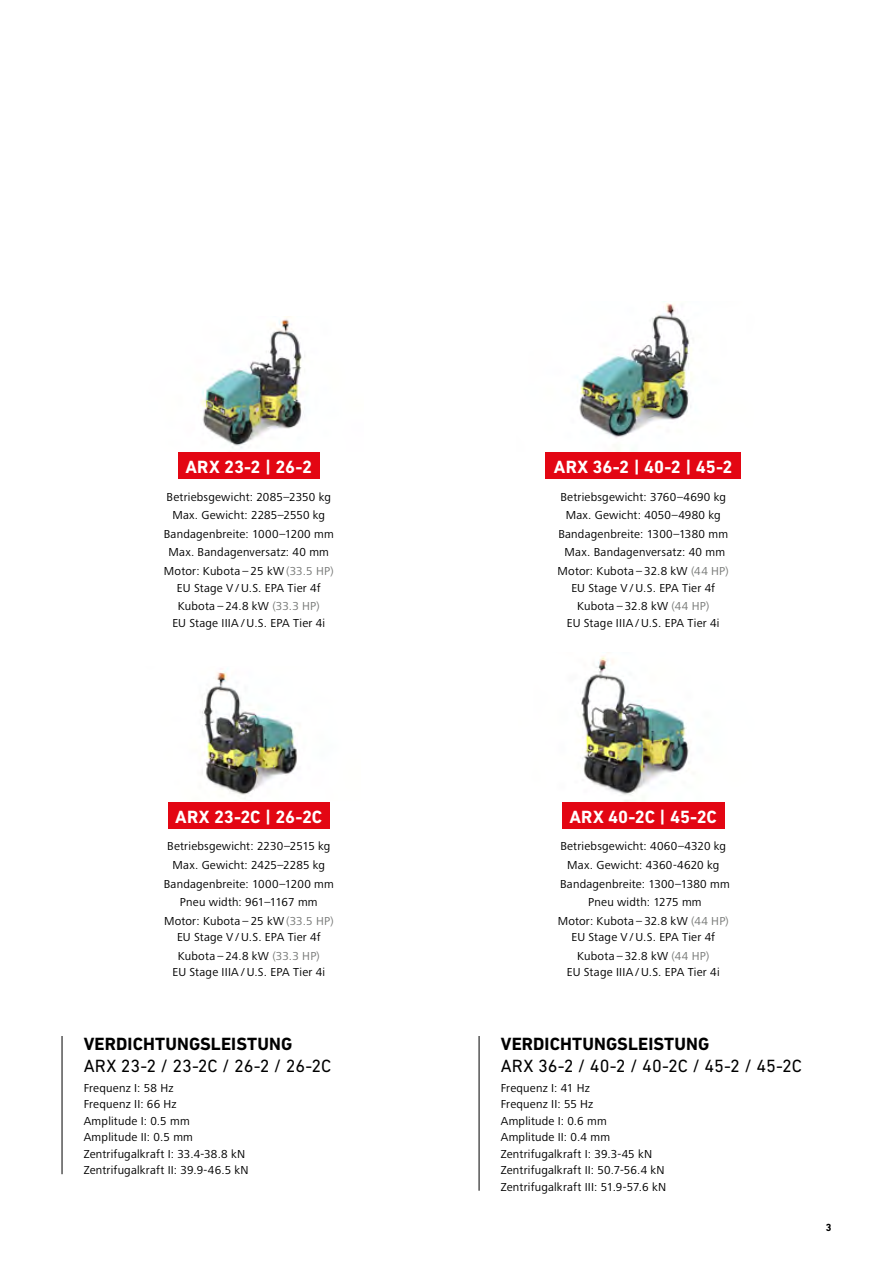
<style>
.page{position:relative;width:893px;height:1263px;background:#fff}
.page>*{position:absolute;margin:0;border:0;box-sizing:border-box;transform-origin:0 0}
.t1{font:700 18px "DIN Next LT Pro";letter-spacing:.015em;color:#fff}
.t2{font:18px "DIN Next LT Pro";color:#000}
.t3{font:700 18px "DIN Next LT Pro";letter-spacing:.005em;color:#000}
.t4{font:12px/18.6px "Frutiger Next LTW1 G";letter-spacing:.02em;color:#000;text-align:center}
.t5{font:700 10.5px "DIN Next LT Pro";color:#000}
.s1{color:#777977}
</style>
<div class="page">
<img style="left:202px;top:668px;width:95px;height:127px">
<img style="left:201px;top:317px;width:104px;height:131px">
<img style="left:576px;top:303px;width:116px;height:135px">
<img style="left:581px;top:656px;width:108px;height:146px">
<div style="left:178px;top:453px;width:141px;height:26px;background:#e30613"></div>
<div style="left:546px;top:453px;width:195px;height:26px;background:#e30613"></div>
<div style="left:168px;top:803px;width:161px;height:26px;background:#e30613"></div>
<div style="left:562px;top:803px;width:162px;height:26px;background:#e30613"></div>
<hr style="left:62px;top:1036px;width:1px;height:138px;background:#000">
<hr style="left:479px;top:1036px;width:1px;height:155px;background:#000">
<h1 class="t1" style="left:185px;top:456px;width:128px">ARX 23-2 | 26-2</h1>
<h1 class="t1" style="left:554px;top:456px;width:180px">ARX 36-2 | 40-2 | 45-2</h1>
<p class="t4" style="left:164px;top:488px;width:172px">Betriebsgewicht: 2085–2350 kg<br>Max. Gewicht: 2285–2550 kg<br>Bandagenbreite: 1000–1200 mm<br>Max. Bandagenversatz: 40 mm<br>Motor: Kubota – 25 kW <span class="s1">(33.5 HP)</span></p>
<p class="t4" style="left:177px;top:579px;width:145px;text-align:left">EU Stage V / U.S. EPA Tier 4f<br>Kubota – 24.8 kW <span class="s1">(33.3 HP)</span></p>
<p class="t4" style="left:172px;top:614px;width:154px">EU Stage IIIA / U.S. EPA Tier 4i</p>
<p class="t4" style="left:558px;top:488px;width:173px">Betriebsgewicht: 3760–4690 kg<br>Max. Gewicht: 4050–4980 kg<br>Bandagenbreite: 1300–1380 mm<br>Max. Bandagenversatz: 40 mm<br>Motor: Kubota – 32.8 kW <span class="s1">(44 HP)</span></p>
<p class="t4" style="left:571px;top:579px;width:145px">EU Stage V / U.S. EPA Tier 4f<br>Kubota – 32.8 kW <span class="s1">(44 HP)</span></p>
<p class="t4" style="left:567px;top:614px;width:154px">EU Stage IIIA / U.S. EPA Tier 4i</p>
<h1 class="t1" style="left:175px;top:806px;width:148px">ARX 23-2C | 26-2C</h1>
<h1 class="t1" style="left:569px;top:806px;width:149px">ARX 40-2C | 45-2C</h1>
<p class="t4" style="left:164px;top:837px;width:172px">Betriebsgewicht: 2230–2515 kg<br>Max. Gewicht: 2425–2285 kg<br>Bandagenbreite: 1000–1200 mm<br>Pneu width: 961–1167 mm<br>Motor: Kubota – 25 kW <span class="s1">(33.5 HP)</span></p>
<p class="t4" style="left:177px;top:928px;width:145px;text-align:left">EU Stage V / U.S. EPA Tier 4f<br>Kubota – 24.8 kW <span class="s1">(33.3 HP)</span></p>
<p class="t4" style="left:172px;top:963px;width:154px">EU Stage IIIA / U.S. EPA Tier 4i</p>
<h1 class="t3" style="left:84px;top:1033px;width:210px">VERDICHTUNGSLEISTUNG</h1>
<h1 class="t2" style="left:84px;top:1055px;width:249px">ARX 23-2 / 23-2C / 26-2 / 26-2C</h1>
<p class="t4" style="left:84px;top:1080px;width:167px;line-height:16.5px;text-align:left">Frequenz I: 58 Hz<br>Frequenz II: 66 Hz<br>Amplitude I: 0.5 mm<br>Amplitude II: 0.5 mm<br>Zentrifugalkraft I: 33.4-38.8 kN<br>Zentrifugalkraft II: 39.9-46.5 kN</p>
<p class="t4" style="left:558px;top:837px;width:174px">Betriebsgewicht: 4060–4320 kg<br>Max. Gewicht: 4360-4620 kg<br>Bandagenbreite: 1300–1380 mm<br>Pneu width: 1275 mm<br>Motor: Kubota – 32.8 kW <span class="s1">(44 HP)</span></p>
<p class="t4" style="left:571px;top:928px;width:145px">EU Stage V / U.S. EPA Tier 4f<br>Kubota – 32.8 kW <span class="s1">(44 HP)</span></p>
<p class="t4" style="left:567px;top:963px;width:154px">EU Stage IIIA / U.S. EPA Tier 4i</p>
<h1 class="t3" style="left:501px;top:1033px;width:210px">VERDICHTUNGSLEISTUNG</h1>
<h1 class="t2" style="left:501px;top:1055px;width:303px">ARX 36-2 / 40-2 / 40-2C / 45-2 / 45-2C</h1>
<p class="t4" style="left:501px;top:1080px;width:167px;line-height:16.5px;text-align:left">Frequenz I: 41 Hz<br>Frequenz II: 55 Hz<br>Amplitude I: 0.6 mm<br>Amplitude II: 0.4 mm<br>Zentrifugalkraft I: 39.3-45 kN<br>Zentrifugalkraft II: 50.7-56.4 kN<br>Zentrifugalkraft III: 51.9-57.6 kN</p>
<p class="t5" style="left:826px;top:1221px;width:7px">3</p>
</div>
